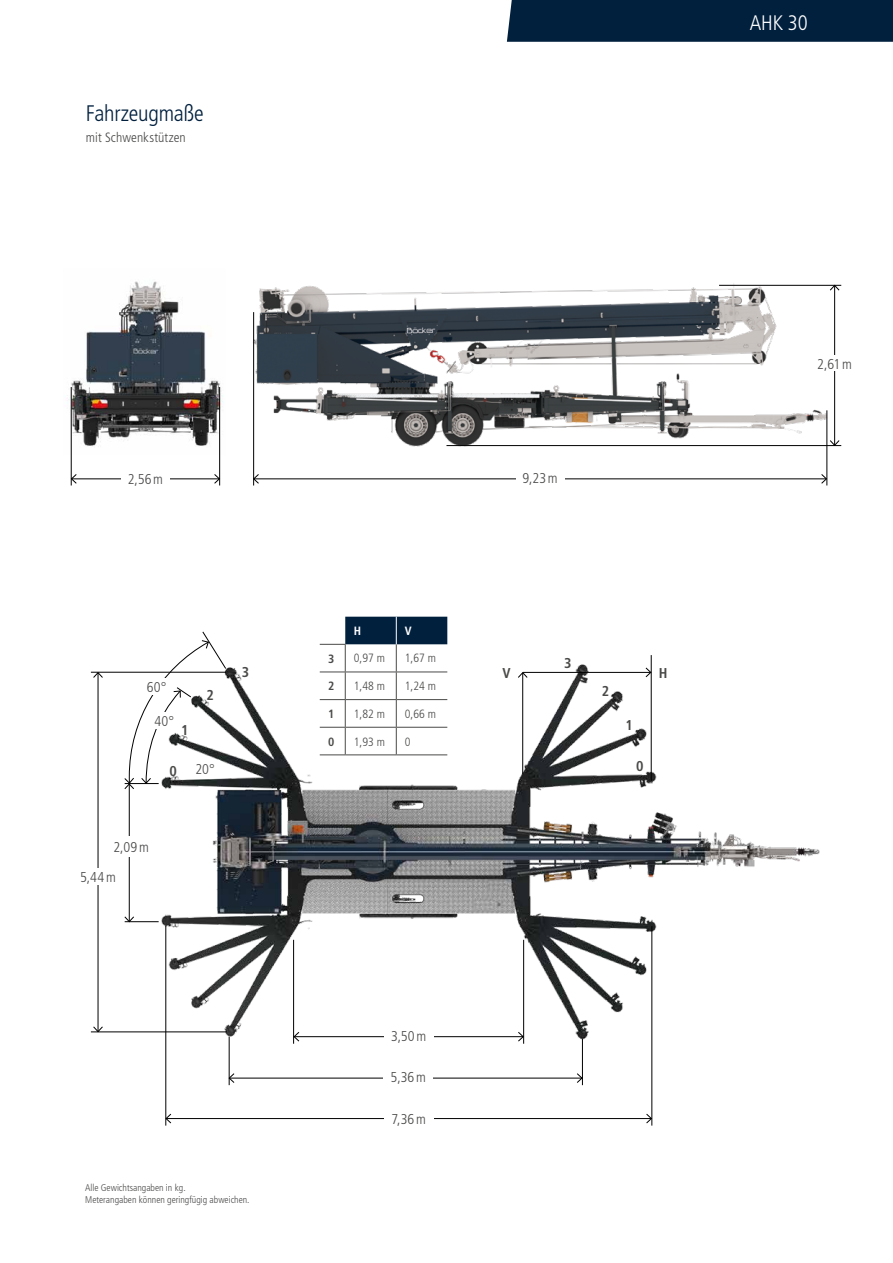
<style>
.page{position:relative;width:893px;height:1263px;background:#fff}
.page>*{position:absolute;margin:0;border:0;box-sizing:border-box;transform-origin:0 0}
.t1{font:300 condensed 22.5px "Frutiger LT Pro";letter-spacing:-.01em;color:#00203e}
.t2{font:300 condensed 21px "Frutiger LT Pro";color:#fff}
.t3{font:300 condensed 14.25px/29.7px "Frutiger LT Pro";letter-spacing:.02em;color:#4a4a49}
.t4{font:700 condensed 14.25px "Frutiger LT Pro";color:#4a4a49}
.t5{font:300 condensed 13.5px "Frutiger LT Pro";letter-spacing:.01em;color:#4a4a49}
.t6{font:300 condensed 12px "Frutiger LT Pro";color:#4a4a49}
.t7{font:700 condensed 12px "Frutiger LT Pro";color:#4a4a49}
.t8{font:700 condensed 12px "Frutiger LT Pro";color:#fff}
.t9{font:300 condensed 9.75px/12px "Frutiger LT Pro";color:#4a4a49}
</style>
<div class="page">
<img style="left:254px;top:283px;width:583px;height:177px">
<img style="left:148px;top:631px;width:672px;height:413px">
<div style="left:507px;top:0;width:386px;height:42px;background:#00203e"></div>
<hr style="left:253px;top:312px;width:1px;height:173px;background:#000">
<hr style="left:827px;top:410px;width:1px;height:75px;background:#000">
<hr style="left:834px;top:285px;width:1px;height:160px;background:#000">
<svg style="left:830px;top:286px;width:10px;height:5px"></svg>
<svg style="left:830px;top:440px;width:10px;height:5px"></svg>
<hr style="left:254px;top:479px;width:572px;height:1px;background:#000">
<svg style="left:253px;top:474px;width:6px;height:10px"></svg>
<svg style="left:821px;top:474px;width:6px;height:10px"></svg>
<hr style="left:719px;top:285px;width:122px;height:1px;background:#000">
<hr style="left:446px;top:445px;width:395px;height:1px;background:#000">
<div style="left:516px;top:472px;width:48px;height:11px;background:#fff"></div>
<div style="left:812px;top:356px;width:45px;height:15px;background:#fff"></div>
<hr style="left:229px;top:1037px;width:1px;height:48px;background:#000">
<hr style="left:582px;top:1039px;width:1px;height:46px;background:#000">
<hr style="left:229px;top:1078px;width:353px;height:1px;background:#000">
<svg style="left:229px;top:1073px;width:6px;height:10px"></svg>
<svg style="left:577px;top:1073px;width:5px;height:10px"></svg>
<div style="left:384px;top:1069px;width:49px;height:16px;background:#fff"></div>
<hr style="left:91px;top:672px;width:135px;height:1px;background:#000">
<hr style="left:91px;top:1032px;width:136px;height:1px;background:#000">
<hr style="left:125px;top:921px;width:34px;height:1px;background:#000">
<hr style="left:98px;top:673px;width:1px;height:358px;background:#000">
<svg style="left:93px;top:672px;width:10px;height:6px"></svg>
<svg style="left:93px;top:1026px;width:10px;height:6px"></svg>
<hr style="left:129px;top:784px;width:1px;height:138px;background:#000">
<svg style="left:124px;top:916px;width:10px;height:6px"></svg>
<div style="left:109px;top:836px;width:44px;height:21px;background:#fff"></div>
<div style="left:73px;top:868px;width:50px;height:16px;background:#fff"></div>
<hr style="left:166px;top:926px;width:1px;height:199px;background:#000">
<hr style="left:652px;top:926px;width:1px;height:199px;background:#000">
<hr style="left:166px;top:1118px;width:485px;height:1px;background:#000">
<svg style="left:166px;top:1113px;width:5px;height:10px"></svg>
<svg style="left:646px;top:1113px;width:6px;height:10px"></svg>
<div style="left:384px;top:1110px;width:49px;height:16px;background:#fff"></div>
<hr style="left:523px;top:672px;width:128px;height:1px;background:#000">
<svg style="left:645px;top:667px;width:6px;height:10px"></svg>
<hr style="left:651px;top:655px;width:1px;height:126px;background:#000">
<hr style="left:522px;top:673px;width:1px;height:101px;background:#000">
<svg style="left:518px;top:672px;width:10px;height:6px"></svg>
<svg style="left:124px;top:631px;width:102px;height:158px"></svg>
<div style="left:150px;top:712px;width:29px;height:17px;background:#fff"></div>
<svg style="left:320px;top:617px;width:127px;height:138px"></svg>
<img style="left:69px;top:281px;width:154px;height:173px">
<hr style="left:219px;top:387px;width:1px;height:98px;background:#000">
<hr style="left:72px;top:479px;width:147px;height:1px;background:#000">
<svg style="left:72px;top:474px;width:5px;height:10px"></svg>
<svg style="left:214px;top:474px;width:6px;height:10px"></svg>
<div style="left:121px;top:473px;width:49px;height:11px;background:#fff"></div>
<hr style="left:294px;top:1036px;width:229px;height:1px;background:#000">
<svg style="left:294px;top:1032px;width:5px;height:10px"></svg>
<svg style="left:518px;top:1032px;width:5px;height:10px"></svg>
<div style="left:384px;top:1028px;width:49px;height:16px;background:#fff"></div>
<hr style="left:293px;top:940px;width:1px;height:104px;background:#000">
<hr style="left:523px;top:940px;width:1px;height:104px;background:#000">
<div style="left:191px;top:760px;width:29px;height:17px;background:#fff"></div>
<hr style="left:71px;top:387px;width:1px;height:98px;background:#000">
<h1 class="t1" style="left:86px;top:100px;width:119px">Fahrzeugmaße</h1>
<h3 class="t5" style="left:86px;top:130px;width:101px">mit Schwenkstützen</h3>
<h2 class="t2" style="left:750px;top:11px;width:59px">AHK 30</h2>
<h3 class="t3" style="left:817px;top:349px;width:36px">2,61m</h3>
<h3 class="t3" style="left:128px;top:464px;width:37px">2,56m</h3>
<h3 class="t3" style="left:522px;top:463px;width:37px">9,23m</h3>
<p class="t8" style="left:354px;top:624px;width:9px">H</p>
<p class="t8" style="left:405px;top:624px;width:8px">V</p>
<h3 class="t3" style="left:147px;top:672px;width:21px">60°</h3>
<h3 class="t3" style="left:154px;top:706px;width:21px">40°</h3>
<h3 class="t4" style="left:181px;top:722px;width:9px">1</h3>
<h3 class="t4" style="left:206px;top:687px;width:9px">2</h3>
<h3 class="t4" style="left:242px;top:664px;width:9px">3</h3>
<p class="t7" style="left:328px;top:651px;width:8px">3</p>
<p class="t6" style="left:354px;top:651px;width:33px">0,97 m</p>
<p class="t6" style="left:405px;top:651px;width:33px">1,67 m</p>
<p class="t7" style="left:328px;top:679px;width:8px">2</p>
<p class="t6" style="left:354px;top:679px;width:33px">1,48 m</p>
<p class="t6" style="left:405px;top:679px;width:33px">1,24 m</p>
<p class="t7" style="left:328px;top:707px;width:8px">1</p>
<p class="t6" style="left:354px;top:707px;width:33px">1,82 m</p>
<p class="t6" style="left:405px;top:707px;width:33px">0,66 m</p>
<p class="t7" style="left:328px;top:734px;width:8px">0</p>
<p class="t6" style="left:354px;top:734px;width:33px">1,93 m</p>
<p class="t6" style="left:405px;top:734px;width:7px">0</p>
<h3 class="t4" style="left:564px;top:655px;width:9px">3</h3>
<h3 class="t4" style="left:502px;top:664px;width:10px">V</h3>
<h3 class="t4" style="left:659px;top:664px;width:10px">H</h3>
<h3 class="t4" style="left:602px;top:683px;width:9px">2</h3>
<h3 class="t4" style="left:625px;top:717px;width:9px">1</h3>
<h3 class="t4" style="left:169px;top:763px;width:9px">0</h3>
<h3 class="t3" style="left:195px;top:754px;width:21px">20°</h3>
<h3 class="t4" style="left:636px;top:758px;width:9px">0</h3>
<h3 class="t3" style="left:80px;top:832px;width:70px;text-indent:33px">2,09m<br>5,44m</h3>
<h3 class="t3" style="left:391px;top:1021px;width:37px">3,50m</h3>
<h3 class="t3" style="left:391px;top:1063px;width:37px">5,36m</h3>
<h3 class="t3" style="left:392px;top:1104px;width:36px">7,36m</h3>
<p class="t9" style="left:85px;top:1181px;width:166px">Alle Gewichtsangaben in kg.<br>Meterangaben können geringfügig abweichen.</p>
</div>
